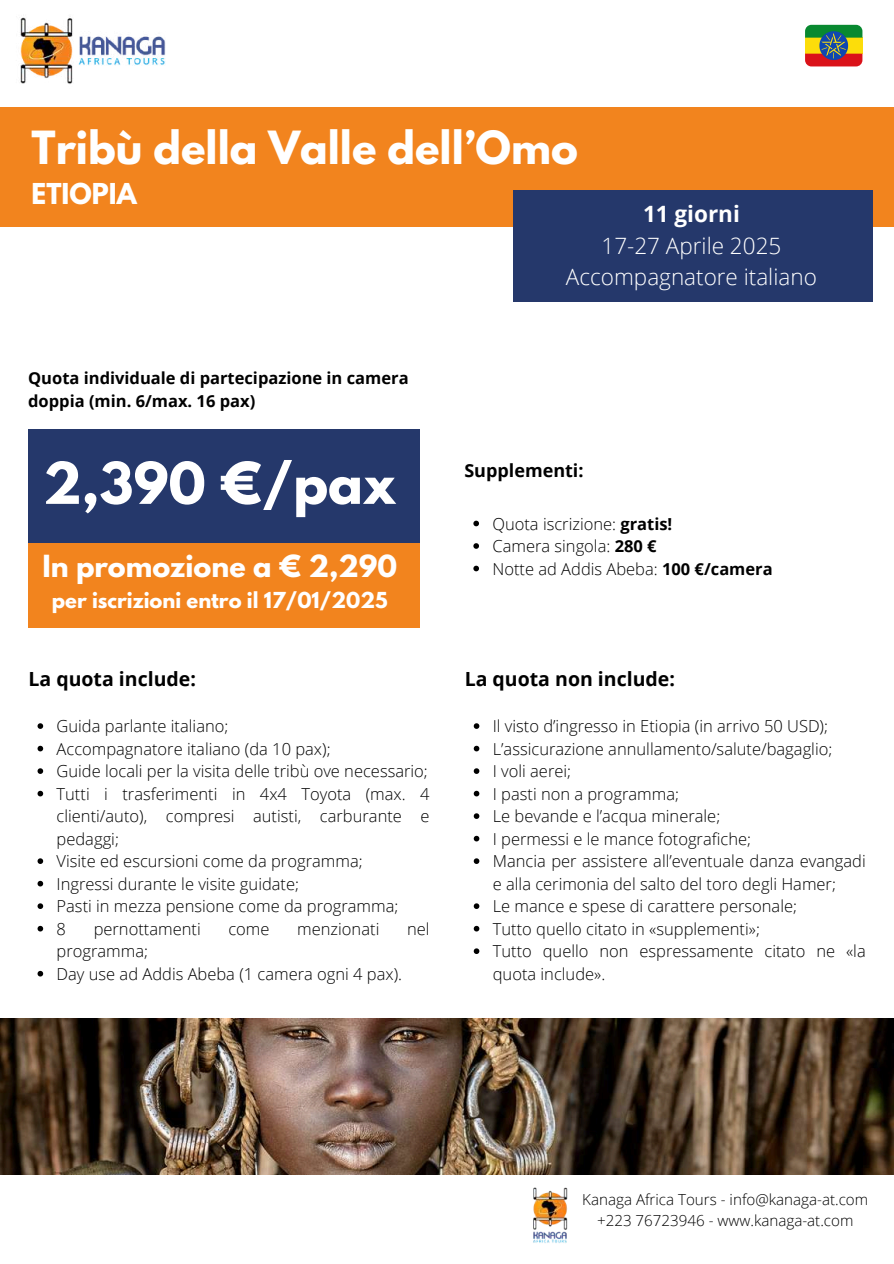
<style>
.page{position:relative;width:894px;height:1264px;background:#fff}
.page>*{position:absolute;margin:0;border:0;box-sizing:border-box;transform-origin:0 0}
.t1{font:700 51px "League Spartan";color:#fff}
.t2{font:700 40.5px "League Spartan";color:#fff}
.t3{font:700 27px "League Spartan";color:#fff}
.t4{font:700 25.5px "League Spartan";color:#fff}
.t5{font:300 22.5px/31.5px "Open Sans";color:#fff;text-align:center}
.t6{font:700 22.5px "Open Sans";color:#fff}
.t7{font:700 19.5px "Open Sans";color:#000}
.t8{font:700 19.5px "League Spartan";color:#fff}
.t9{font:700 18px "Open Sans";color:#000}
.t10{font:300 16.5px/22.5px "Open Sans";color:#000}
.t11{font:700 16.5px/22.5px "Open Sans";color:#000}
.t12{font:300 15.15px/21px "Open Sans";color:#000;text-align:center}
.s1{font-weight:700}
</style>
<div class="page">
<img style="left:20px;top:16px;width:146px;height:68px">
<img style="left:533px;top:1187px;width:35px;height:56px">
<div style="left:28px;top:430px;width:391px;height:113px;background:#25386b"></div>
<div style="left:0;top:107px;width:893px;height:119px;background:#f2841e"></div>
<div style="left:513px;top:190px;width:358px;height:111px;background:#25386b"></div>
<div style="left:28px;top:543px;width:391px;height:84px;background:#f2841e"></div>
<svg style="left:805px;top:25px;width:57px;height:41px;background:#7e7240"></svg>
<img style="left:0;top:1018px;width:893px;height:156px">
<svg style="left:38px;top:723px;width:5px;height:6px"></svg>
<svg style="left:38px;top:745px;width:5px;height:6px"></svg>
<svg style="left:38px;top:768px;width:5px;height:6px"></svg>
<svg style="left:38px;top:790px;width:5px;height:6px"></svg>
<svg style="left:38px;top:858px;width:5px;height:6px"></svg>
<svg style="left:38px;top:880px;width:5px;height:6px"></svg>
<svg style="left:38px;top:903px;width:5px;height:6px"></svg>
<svg style="left:38px;top:925px;width:5px;height:6px"></svg>
<svg style="left:38px;top:970px;width:5px;height:6px"></svg>
<svg style="left:473px;top:723px;width:6px;height:6px"></svg>
<svg style="left:473px;top:745px;width:6px;height:6px"></svg>
<svg style="left:473px;top:768px;width:6px;height:6px"></svg>
<svg style="left:473px;top:790px;width:6px;height:6px"></svg>
<svg style="left:473px;top:813px;width:6px;height:6px"></svg>
<svg style="left:473px;top:835px;width:6px;height:6px"></svg>
<svg style="left:473px;top:858px;width:6px;height:6px"></svg>
<svg style="left:473px;top:903px;width:6px;height:6px"></svg>
<svg style="left:473px;top:925px;width:6px;height:6px"></svg>
<svg style="left:473px;top:948px;width:6px;height:6px"></svg>
<svg style="left:473px;top:520px;width:6px;height:6px"></svg>
<svg style="left:473px;top:543px;width:6px;height:6px"></svg>
<svg style="left:473px;top:565px;width:6px;height:6px"></svg>
<h2 class="t2" style="left:32px;top:127px;width:547px">Tribù della Valle dell’Omo</h2>
<h3 class="t4" style="left:32px;top:181px;width:106px">ETIOPIA</h3>
<h3 class="t6" style="left:643px;top:198px;width:98px">11 giorni</h3>
<h3 class="t5" style="left:566px;top:229px;width:252px">17-27 Aprile 2025<br>Accompagnatore italiano</h3>
<p class="t11" style="left:28px;top:366px;width:382px">Quota individuale di partecipazione in camera doppia (min. 6/max. 16 pax)</p>
<h1 class="t1" style="left:43px;top:458px;width:354px">2,390 €/pax</h1>
<h3 class="t3" style="left:42px;top:553px;width:356px">In promozione a € 2,290</h3>
<p class="t8" style="left:52px;top:590px;width:337px">per iscrizioni entro il 17/01/2025</p>
<p class="t7" style="left:29px;top:665px;width:169px">La quota include:</p>
<p class="t10" style="left:57px;top:714px;width:374px">Guida parlante italiano;<br>Accompagnatore italiano (da 10 pax);<br>Guide locali per la visita delle tribù ove necessario; Tutti i trasferimenti in 4x4 Toyota (max. 4 clienti/auto), compresi autisti, carburante e pedaggi;<br>Visite ed escursioni come da programma;<br>Ingressi durante le visite guidate;<br>Pasti in mezza pensione come da programma;<br>8</p>
<p class="t10" style="left:94px;top:917px;width:109px">pernottamenti</p>
<p class="t10" style="left:228px;top:917px;width:43px">come</p>
<p class="t10" style="left:297px;top:917px;width:84px">menzionati</p>
<p class="t10" style="left:407px;top:917px;width:24px">nel</p>
<p class="t10" style="left:57px;top:939px;width:347px">programma;<br>Day use ad Addis Abeba (1 camera ogni 4 pax).</p>
<p class="t9" style="left:464px;top:457px;width:121px">Supplementi:</p>
<p class="t10" style="left:492px;top:512px;width:282px">Quota iscrizione: <span class="s1">gratis!<br></span>Camera singola: <span class="s1">280 €<br></span>Notte ad Addis Abeba: <span class="s1">100 €/camera</span></p>
<p class="t7" style="left:464px;top:665px;width:212px">La quota non include:</p>
<p class="t10" style="left:492px;top:714px;width:374px">Il visto d’ingresso in Etiopia (in arrivo 50 USD); L’assicurazione annullamento/salute/bagaglio;<br>I voli aerei;<br>I pasti non a programma;<br>Le bevande e l’acqua minerale;<br>I permessi e le mance fotografiche;<br>Mancia per assistere all’eventuale danza evangadi e alla cerimonia del salto del toro degli Hamer;<br>Le mance e spese di carattere personale;<br>Tutto quello citato in «supplementi»;<br>Tutto quello non espressamente citato ne «la quota include».</p>
<p class="t12" style="left:582px;top:1188px;width:287px">Kanaga Africa Tours - info@kanaga-at.com +223 76723946 - www.kanaga-at.com</p>
</div>
